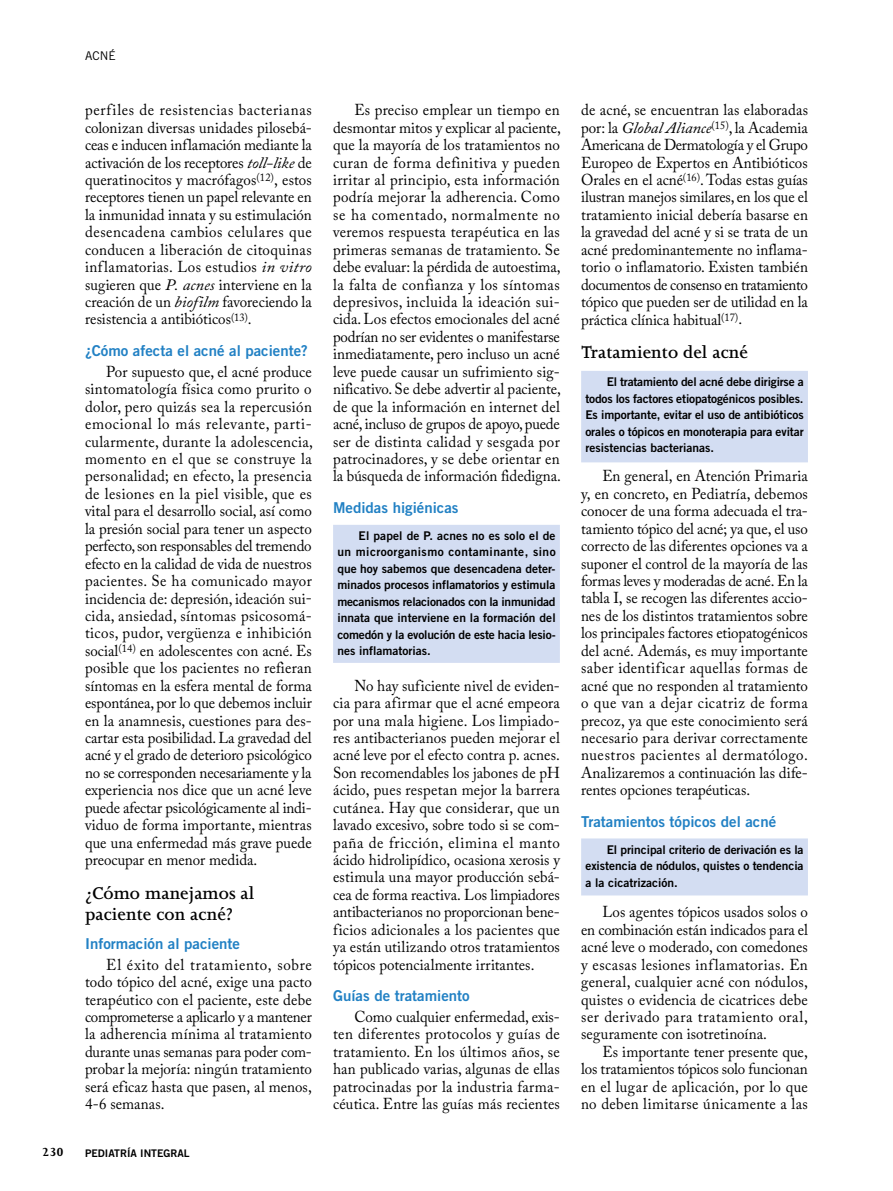
<style>
.page{position:relative;width:893px;height:1191px;background:#fff}
.page>*{position:absolute;margin:0;border:0;box-sizing:border-box;transform-origin:0 0}
.t1{font:600 19.5px/21px "Joanna MT Std";color:#000}
.t2{font:15.75px/17.4px "Adobe Caslon Pro";letter-spacing:.005em;color:#000;text-align:justify;scale:.95 1}
.t3{font:15px "Trade Gothic Bold Two";color:#2281c4}
.t4{font:700 13.5px "Joanna MT Std";color:#000}
.t5{font:12px/16.5px "Trade Gothic Bold Two";letter-spacing:-.005em;color:#000;text-align:justify}
.t6{font:12px "Trade Gothic";color:#000}
.t7{font:10.5px "Trade Gothic Bold Two";color:#000}
.s1{font-style:italic}
</style>
<div class="page">
<div style="left:333px;top:525px;width:227px;height:138px;background:#d3ddf2"></div>
<div style="left:581px;top:371px;width:227px;height:91px;background:#d3ddf2"></div>
<div style="left:581px;top:838px;width:227px;height:57px;background:#d3ddf2"></div>
<p class="t6" style="left:85px;top:49px;width:32px">Acné</p>
<p class="t2" style="left:85px;top:101px;width:240px">perfiles de resistencias bacterianas colonizan diversas unidades pilosebá&shy;ceas e inducen inflamación mediante la activación de los receptores <span class="s1">toll-like</span> de queratinocitos y macrófagos<sup>(12)</sup>, estos receptores tienen un papel relevante en la inmunidad innata y su estimulación desencadena cambios celulares que conducen a liberación de citoquinas inflamatorias. Los estudios <span class="s1">in vitro </span>sugieren que <span class="s1">P. acnes</span> interviene en la creación de un <span class="s1">biofilm</span> favoreciendo la resistencia a antibióticos<sup>(13)</sup>.</p>
<p class="t3" style="left:85px;top:341px;width:224px">¿Cómo afecta el acné al paciente?</p>
<p class="t2" style="left:85px;top:363px;width:241px;text-indent:21px">Por supuesto que, el acné produce sintomatología física como prurito o dolor, pero quizás sea la repercusión emocional lo más relevante, parti&shy;cularmente, durante la adolescencia, momento en el que se construye la personalidad; en efecto, la presencia de lesiones en la piel visible, que es vital para el desarrollo social, así como la presión social para tener un aspecto perfecto, son responsables del tremendo efecto en la calidad de vida de nuestros pacientes. Se ha comunicado mayor incidencia de: depresión, ideación sui&shy;cida, ansiedad, síntomas psicosomá&shy;ticos, pudor, vergüenza e inhibición social<sup>(14)</sup> en adolescentes con acné. Es posible que los pacientes no refieran síntomas en la esfera mental de forma espontánea, por lo que debemos incluir en la anamnesis, cuestiones para des&shy;cartar esta posibilidad. La gravedad del acné y el grado de deterioro psicológico no se corresponden necesariamente y la experiencia nos dice que un acné leve puede afectar psicológicamente al indi&shy;viduo de forma importante, mientras que una enfermedad más grave puede preocupar en menor medida.</p>
<p class="t1" style="left:85px;top:882px;width:171px">¿Cómo manejamos al paciente con acné?</p>
<p class="t3" style="left:85px;top:934px;width:156px">Información al paciente</p>
<p class="t2" style="left:85px;top:955px;width:240px;text-indent:21px">El éxito del tratamiento, sobre todo tópico del acné, exige una pacto terapéutico con el paciente, este debe comprometerse a aplicarlo y a mantener la adherencia mínima al tratamiento durante unas semanas para poder com&shy;probar la mejoría: ningún tratamiento será eficaz hasta que pasen, al menos, 4-6 semanas.</p>
<p class="t4" style="left:42px;top:1144px;width:23px">230</p>
<p class="t7" style="left:85px;top:1146px;width:106px">PEDIATRÍA INTEGRAL</p>
<p class="t2" style="left:333px;top:101px;width:241px;text-indent:21px">Es preciso emplear un tiempo en desmontar mitos y explicar al paciente, que la mayoría de los tratamientos no curan de forma definitiva y pueden irritar al principio, esta información podría mejorar la adherencia. Como se ha comentado, normalmente no veremos respuesta terapéutica en las primeras semanas de tratamiento. Se debe evaluar: la pérdida de autoestima, la falta de confianza y los síntomas depresivos, incluida la ideación sui&shy;cida. Los efectos emocionales del acné podrían no ser evidentes o manifestarse inmediatamente, pero incluso un acné leve puede causar un sufrimiento sig&shy;nificativo. Se debe advertir al paciente, de que la información en internet del acné, incluso de grupos de apoyo, puede ser de distinta calidad y sesgada por patrocinadores, y se debe orientar en la búsqueda de información fidedigna.</p>
<p class="t3" style="left:333px;top:498px;width:127px">Medidas higiénicas</p>
<p class="t5" style="left:337px;top:527px;width:220px;text-indent:21px">El papel de P. acnes no es solo el de un microorganismo contaminante, sino que hoy sabemos que desencadena deter&shy;minados procesos inflamatorios y estimula mecanismos relacionados con la inmunidad innata que interviene en la formación del comedón y la evolución de este hacia lesio&shy;nes inflamatorias.</p>
<p class="t2" style="left:333px;top:676px;width:240px;text-indent:21px">No hay suficiente nivel de eviden&shy;cia para afirmar que el acné empeora por una mala higiene. Los limpiado&shy;res antibacterianos pueden mejorar el acné leve por el efecto contra p. acnes.<br>Son recomendables los jabones de pH ácido, pues respetan mejor la barrera cutánea. Hay que considerar, que un lavado excesivo, sobre todo si se com&shy;paña de fricción, elimina el manto ácido hidrolipídico, ocasiona xerosis y estimula una mayor producción sebá&shy;cea de forma reactiva. Los limpiadores antibacterianos no proporcionan bene&shy;ficios adicionales a los pacientes que ya están utilizando otros tratamientos tópicos potencialmente irritantes.</p>
<p class="t3" style="left:333px;top:986px;width:138px">Guías de tratamiento</p>
<p class="t2" style="left:333px;top:1007px;width:240px;text-indent:21px">Como cualquier enfermedad, exis&shy;ten diferentes protocolos y guías de tratamiento. En los últimos años, se han publicado varias, algunas de ellas patrocinadas por la industria farma&shy;céutica. Entre las guías más recientes</p>
<p class="t2" style="left:581px;top:101px;width:240px">de acné, se encuentran las elaboradas por: la <span class="s1">Global Aliance</span><sup>(15)</sup>, la Academia Americana de Dermatología y el Grupo Europeo de Expertos en Antibióticos Orales en el acné<sup>(16)</sup>. Todas estas guías ilustran manejos similares, en los que el tratamiento inicial debería basarse en la gravedad del acné y si se trata de un acné predominantemente no inflama&shy;torio o inflamatorio. Existen también documentos de consenso en tratamiento tópico que pueden ser de utilidad en la práctica clínica habitual<sup>(17)</sup>.</p>
<p class="t1" style="left:581px;top:342px;width:168px">Tratamiento del acné</p>
<p class="t5" style="left:585px;top:374px;width:220px;text-indent:21px">El tratamiento del acné debe dirigirse a todos los factores etiopatogénicos posibles.<br>Es importante, evitar el uso de antibióticos orales o tópicos en monoterapia para evitar resistencias bacterianas.</p>
<p class="t2" style="left:581px;top:467px;width:240px;text-indent:21px">En general, en Atención Primaria y, en concreto, en Pediatría, debemos conocer de una forma adecuada el tra&shy;tamiento tópico del acné; ya que, el uso correcto de las diferentes opciones va a suponer el control de la mayoría de las formas leves y moderadas de acné. En la tabla I, se recogen las diferentes accio&shy;nes de los distintos tratamientos sobre los principales factores etiopatogénicos del acné. Además, es muy importante saber identificar aquellas formas de acné que no responden al tratamiento o que van a dejar cicatriz de forma precoz, ya que este conocimiento será necesario para derivar correctamente nuestros pacientes al dermatólogo.<br>Analizaremos a continuación las dife&shy;rentes opciones terapéuticas.</p>
<p class="t3" style="left:581px;top:812px;width:197px">Tratamientos tópicos del acné</p>
<p class="t5" style="left:585px;top:841px;width:220px;text-indent:21px">El principal criterio de derivación es la existencia de nódulos, quistes o tendencia a la cicatrización.</p>
<p class="t2" style="left:581px;top:903px;width:240px;text-indent:21px">Los agentes tópicos usados solos o en combinación están indicados para el acné leve o moderado, con comedones y escasas lesiones inflamatorias. En general, cualquier acné con nódulos, quistes o evidencia de cicatrices debe ser derivado para tratamiento oral, seguramente con isotretinoína.</p>
<p class="t2" style="left:581px;top:1042px;width:240px;text-indent:21px">Es importante tener presente que, los tratamientos tópicos solo funcionan en el lugar de aplicación, por lo que no deben limitarse únicamente a las</p>
</div>
